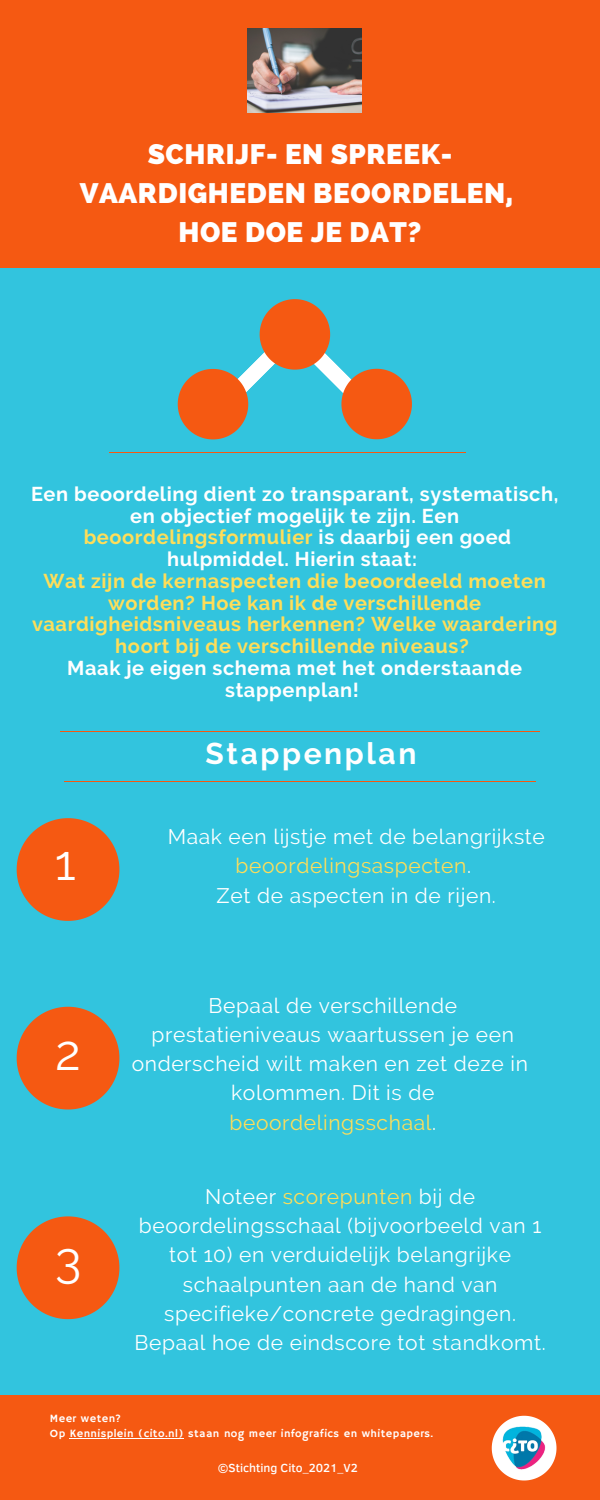
<style>
.page{position:relative;width:600px;height:1500px;background:#32c4de}
.page>*{position:absolute;margin:0;border:0;box-sizing:border-box;transform-origin:0 0}
.t1{font:49.1px "Raleway";color:#fff}
.t2{font:700 30px "Raleway";letter-spacing:.085em;color:#fff}
.t3{font:800 28px "Raleway";letter-spacing:.02em;color:#fff}
.t4{font:21px/29.2px "Raleway";letter-spacing:.03em;color:#fff;text-align:center}
.t5{font:700 20px/21.8px "Raleway";letter-spacing:.03em;color:#fff;text-align:center}
.t6{font:700 20px/21.8px "Raleway";letter-spacing:.03em;color:#ffde59;text-align:center}
.t7{font:500 12px "Clear Sans";color:#fff}
.t8{font:11.1px "Hammersmith One";letter-spacing:.04em;color:#fff}
.s1{color:#ffde59}
</style>
<div class="page">
<div style="left:0;top:0;width:600px;height:268px;background:#f55912"></div>
<img style="left:248px;top:29px;width:113px;height:83px">
<svg style="left:178px;top:299px;width:234px;height:140px"></svg>
<svg style="left:17px;top:818px;width:102px;height:103px"></svg>
<div style="left:0;top:1395px;width:600px;height:105px;background:#f55912"></div>
<svg style="left:17px;top:1007px;width:102px;height:103px"></svg>
<svg style="left:17px;top:1216px;width:102px;height:103px"></svg>
<hr style="left:109px;top:453px;width:357px;height:1px;background:#f55912">
<hr style="left:61px;top:731px;width:479px;height:1px;background:#f55912">
<img style="left:491px;top:1415px;width:66px;height:66px">
<hr style="left:64px;top:781px;width:471px;height:1px;background:#f55912">
<hr style="left:70px;top:1438px;width:114px;height:1px;background:#fff">
<p class="t3" style="left:148px;top:138px;width:306px">SCHRIJF- EN SPREEK-</p>
<p class="t3" style="left:80px;top:177px;width:435px">VAARDIGHEDEN BEOORDELEN,</p>
<p class="t3" style="left:178px;top:216px;width:245px">HOE DOE JE DAT?</p>
<p class="t5" style="left:31px;top:483px;width:529px">Een beoordeling dient zo transparant, systematisch, en objectief mogelijk te zijn. Een <span class="s1">beoordelingsformulier</span> is daarbij een goed hulpmiddel. Hierin staat:</p>
<p class="t6" style="left:32px;top:570px;width:527px">Wat zijn de kernaspecten die beoordeeld moeten worden? Hoe kan ik de verschillende vaardigheidsniveaus herkennen? Welke waardering hoort bij de verschillende niveaus?</p>
<p class="t5" style="left:67px;top:657px;width:456px">Maak je eigen schema met het onderstaande stappenplan!</p>
<p class="t1" style="left:55px;top:834px;width:23px">1</p>
<p class="t1" style="left:55px;top:1024px;width:27px">2</p>
<p class="t1" style="left:55px;top:1231px;width:28px">3</p>
<p class="t2" style="left:206px;top:735px;width:212px">Stappenplan</p>
<p class="t4" style="left:168px;top:822px;width:379px">Maak een lijstje met de belangrijkste <span class="s1">beoordelingsaspecten</span>.</p>
<p class="t4" style="left:217px;top:881px;width:281px">Zet de aspecten in de rijen.</p>
<p class="t4" style="left:132px;top:991px;width:398px">Bepaal de verschillende prestatieniveaus waartussen je een onderscheid wilt maken en zet deze in kolommen. Dit is de <span class="s1">beoordelingsschaal</span>.</p>
<p class="t4" style="left:135px;top:1182px;width:413px">Noteer <span class="s1">scorepunten</span> bij de beoordelingsschaal (bijvoorbeeld van 1 tot 10) en verduidelijk belangrijke schaalpunten aan de hand van specifieke/concrete gedragingen.<br>Bepaal hoe de eindscore tot standkomt.</p>
<p class="t8" style="left:50px;top:1412px;width:73px">Meer weten?</p>
<p class="t8" style="left:50px;top:1427px;width:385px">Op Kennisplein (cito.nl) staan nog meer infografics en whitepapers.</p>
<p class="t7" style="left:218px;top:1459px;width:142px">©Stichting Cito_2021_V2</p>
</div>
